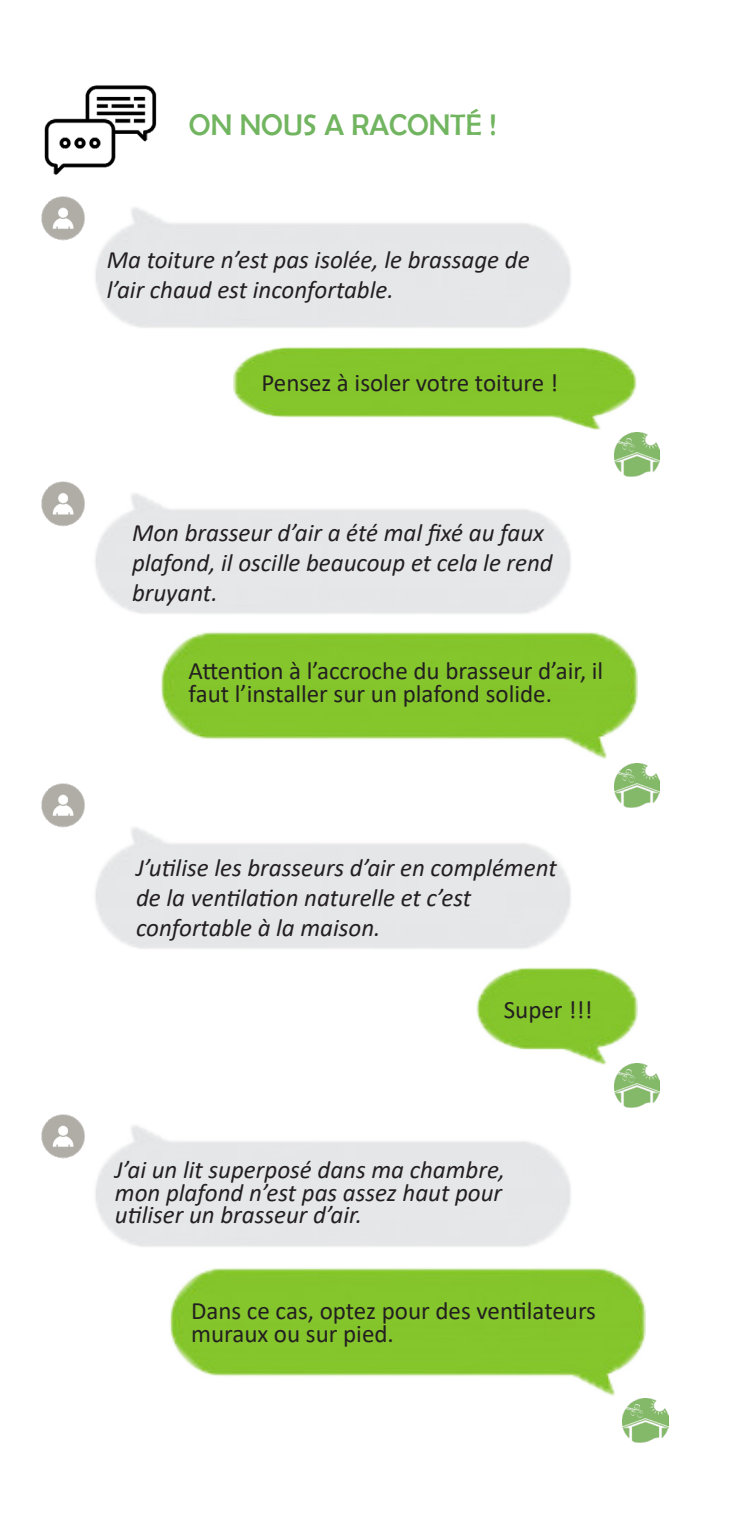
<style>
.page{position:relative;width:730px;height:1517px;background:#fff}
.page>*{position:absolute;margin:0;border:0;box-sizing:border-box;transform-origin:0 0}
.soutitres{font:30px "Berlin Sans FB";color:#72b560}
._03_-_paragraphe_1{font:italic 25px/30px "Calibri";color:#231f20}
.t1{font:25px/22.5px "Calibri";color:#231f20}
</style>
<div class="page">
<img style="left:476px;top:968px;width:161px;height:96px">
<img style="left:44px;top:85px;width:113px;height:90px">
<img style="left:41px;top:196px;width:44px;height:45px">
<img style="left:233px;top:347px;width:404px;height:82px">
<img style="left:614px;top:432px;width:46px;height:45px">
<img style="left:41px;top:481px;width:44px;height:46px">
<img style="left:161px;top:632px;width:476px;height:127px">
<img style="left:614px;top:764px;width:46px;height:44px">
<img style="left:41px;top:783px;width:44px;height:45px">
<img style="left:614px;top:1063px;width:46px;height:44px">
<img style="left:41px;top:1114px;width:44px;height:45px">
<img style="left:170px;top:1268px;width:476px;height:127px">
<img style="left:623px;top:1398px;width:45px;height:44px">
<p class="soutitres" style="left:189px;top:108px;width:309px">ON NOUS A RACONTÉ !</p>
<p class="_03_-_paragraphe_1" style="left:107px;top:243px;width:424px">Ma toiture n’est pas isolée, le brassage de l’air chaud est inconfortable.</p>
<p class="t1" style="left:261px;top:371px;width:298px">Pensez à isoler votre toiture !</p>
<p class="_03_-_paragraphe_1" style="left:132px;top:516px;width:422px">Mon brasseur d’air a été mal fixé au faux plafond, il oscille beaucoup et cela le rend bruyant.</p>
<p class="t1" style="left:189px;top:659px;width:416px">Attention à l’accroche du brasseur d’air, il faut l’installer sur un plafond solide.</p>
<p class="_03_-_paragraphe_1" style="left:136px;top:852px;width:422px">J’utilise les brasseurs d’air en complément de la ventilation naturelle et c’est confortable à la maison.</p>
<p class="t1" style="left:504px;top:997px;width:90px">Super !!!</p>
<p class="_03_-_paragraphe_1" style="left:115px;top:1157px;width:392px;line-height:22.5px">J’ai un lit superposé dans ma chambre, mon plafond n’est pas assez haut pour utiliser un brasseur d’air.</p>
<p class="t1" style="left:191px;top:1299px;width:406px">Dans ce cas, optez pour des ventilateurs muraux ou sur pied.</p>
</div>
